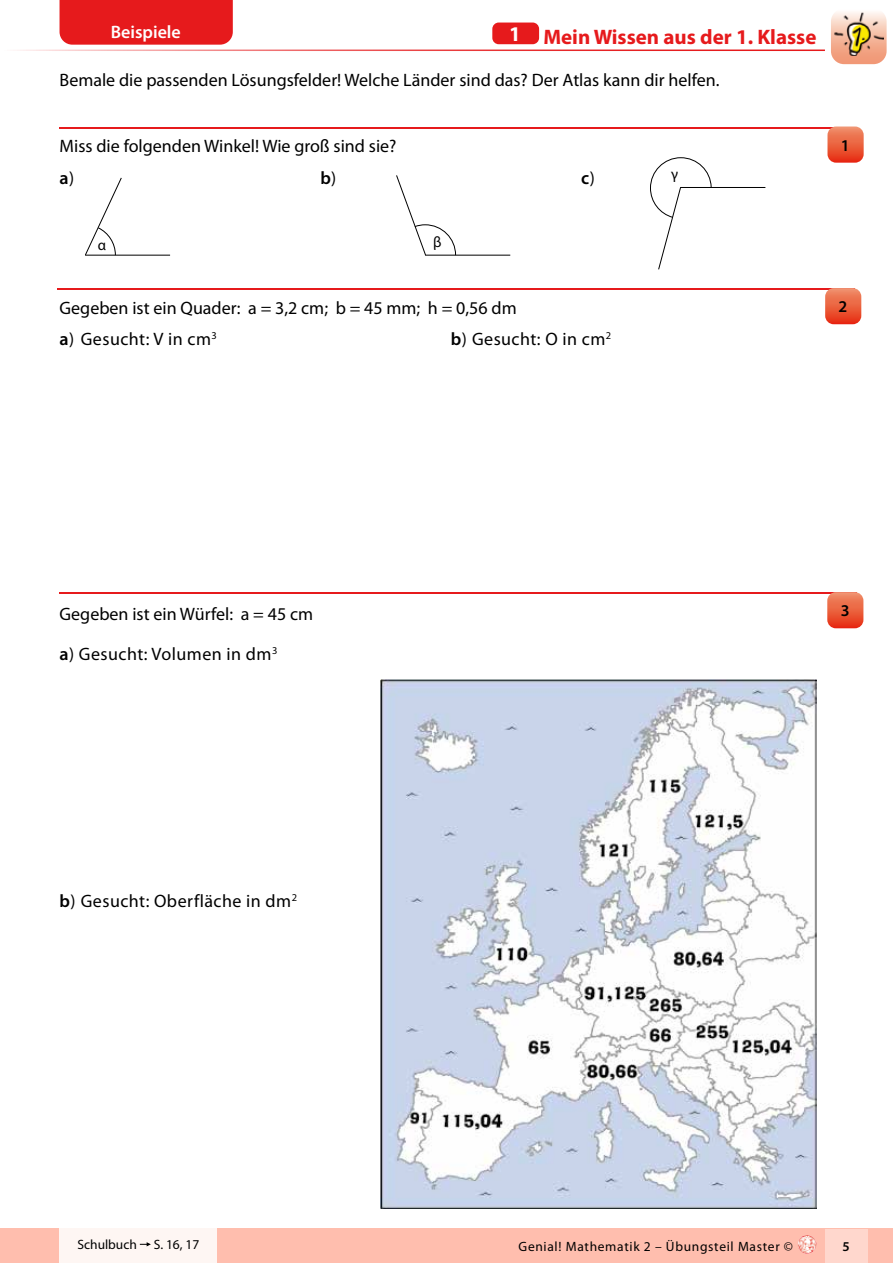
<style>
.page{position:relative;width:893px;height:1263px;background:#fff}
.page>*{position:absolute;margin:0;border:0;box-sizing:border-box;transform-origin:0 0}
.t1{font:700 21px "Myriad Pro";color:#e61a1c}
.t2{font:18px/31.3px "Myriad Pro";color:#000}
.t3{font:18px "Myriad Pro";letter-spacing:.025em;color:#000}
.t4{font:600 18px "Myriad Pro";color:#fff}
.t5{font:600 18px "Myriad Pro";color:#000}
.t6{font:600 16.5px "Myriad Pro";color:#000}
.t7{font:15px "Myriad Pro";color:#000}
.t8{font:13.5px "Myriad Pro";letter-spacing:.05em;color:#000}
.t9{font:13.5px "Myriad Pro";color:#000}
.t10{font:600 13.5px "Myriad Pro";color:#000}
.s1{color:#fff}
.s2{font-weight:600}
.s3{font-weight:400}
</style>
<div class="page">
<div style="left:0;top:1229px;width:893px;height:34px;background:#ffbeae"></div>
<img style="left:798px;top:1235px;width:18px;height:19px;border-radius:9px">
<div style="left:825px;top:1229px;width:42px;height:34px;background:#ffd7cd"></div>
<hr style="left:85px;top:255px;width:85px;height:1px;background:#000">
<hr style="left:425px;top:255px;width:85px;height:1px;background:#000">
<hr style="left:680px;top:187px;width:85px;height:1px;background:#000">
<svg style="left:85px;top:177px;width:37px;height:79px"></svg>
<svg style="left:396px;top:175px;width:60px;height:81px"></svg>
<svg style="left:650px;top:157px;width:62px;height:113px"></svg>
<img style="left:380px;top:679px;width:436px;height:529px">
<hr style="left:0;top:50px;width:825px;height:1px;background:#e61a1c">
<div style="left:492px;top:23px;width:47px;height:21px;background:#e61a1c;border-radius:6px"></div>
<div style="left:60px;top:0;width:173px;height:45px;background:#e61a1c"></div>
<div style="left:60px;top:1229px;width:157px;height:34px;background:#fef6f3"></div>
<svg style="left:140px;top:1242px;width:11px;height:4px"></svg>
<hr style="left:60px;top:127px;width:797px;height:1px;background:#e61a1c">
<svg style="left:827px;top:126px;width:37px;height:37px"></svg>
<hr style="left:57px;top:289px;width:797px;height:1px;background:#e61a1c">
<svg style="left:825px;top:288px;width:36px;height:36px"></svg>
<hr style="left:59px;top:593px;width:798px;height:1px;background:#e61a1c">
<svg style="left:827px;top:592px;width:36px;height:36px"></svg>
<svg style="left:831px;top:13px;width:56px;height:51px"></svg>
<img style="left:834px;top:12px;width:49px;height:44px">
<p class="t4" style="left:111px;top:20px;width:72px">Beispiele</p>
<p class="t1" style="left:509px;top:23px;width:309px"><span class="s1">1</span> Mein Wissen aus der 1. Klasse</p>
<p class="t2" style="left:60px;top:64px;width:661px">Bemale die passenden Lösungsfelder! Welche Länder sind das? Der Atlas kann dir helfen.</p>
<p class="t2" style="left:60px;top:130px;width:339px">Miss die folgenden Winkel! Wie groß sind sie? <span class="s2">a</span>)</p>
<p class="t5" style="left:320px;top:166px;width:18px">b<span class="s3">)</span></p>
<p class="t5" style="left:581px;top:166px;width:15px">c<span class="s3">)</span></p>
<p class="t7" style="left:671px;top:165px;width:8px">γ</p>
<p class="t7" style="left:98px;top:236px;width:10px">α</p>
<p class="t7" style="left:433px;top:233px;width:10px">β</p>
<p class="t2" style="left:60px;top:292px;width:459px">Gegeben ist ein Quader: a = 3,2 cm; b = 45 mm; h = 0,56 dm <span class="s2">a</span>) Gesucht: V in cm<sup>3</sup></p>
<p class="t3" style="left:451px;top:328px;width:162px"><span class="s2">b</span>) Gesucht: O in cm<sup>2</sup></p>
<p class="t2" style="left:60px;top:598px;width:255px">Gegeben ist ein Würfel: a = 45 cm</p>
<p class="t3" style="left:60px;top:643px;width:219px"><span class="s2">a</span>) Gesucht: Volumen in dm<sup>3</sup></p>
<p class="t3" style="left:60px;top:889px;width:239px"><span class="s2">b</span>) Gesucht: Oberfläche in dm<sup>2</sup></p>
<p class="t6" style="left:841px;top:135px;width:10px">1</p>
<p class="t6" style="left:839px;top:296px;width:10px">2</p>
<p class="t6" style="left:841px;top:600px;width:10px">3</p>
<p class="t9" style="left:77px;top:1236px;width:124px">Schulbuch S. 16, 17</p>
<p class="t8" style="left:519px;top:1238px;width:276px">Genial! Mathematik 2 – Übungsteil Master ©</p>
<p class="t10" style="left:843px;top:1238px;width:9px">5</p>
</div>
